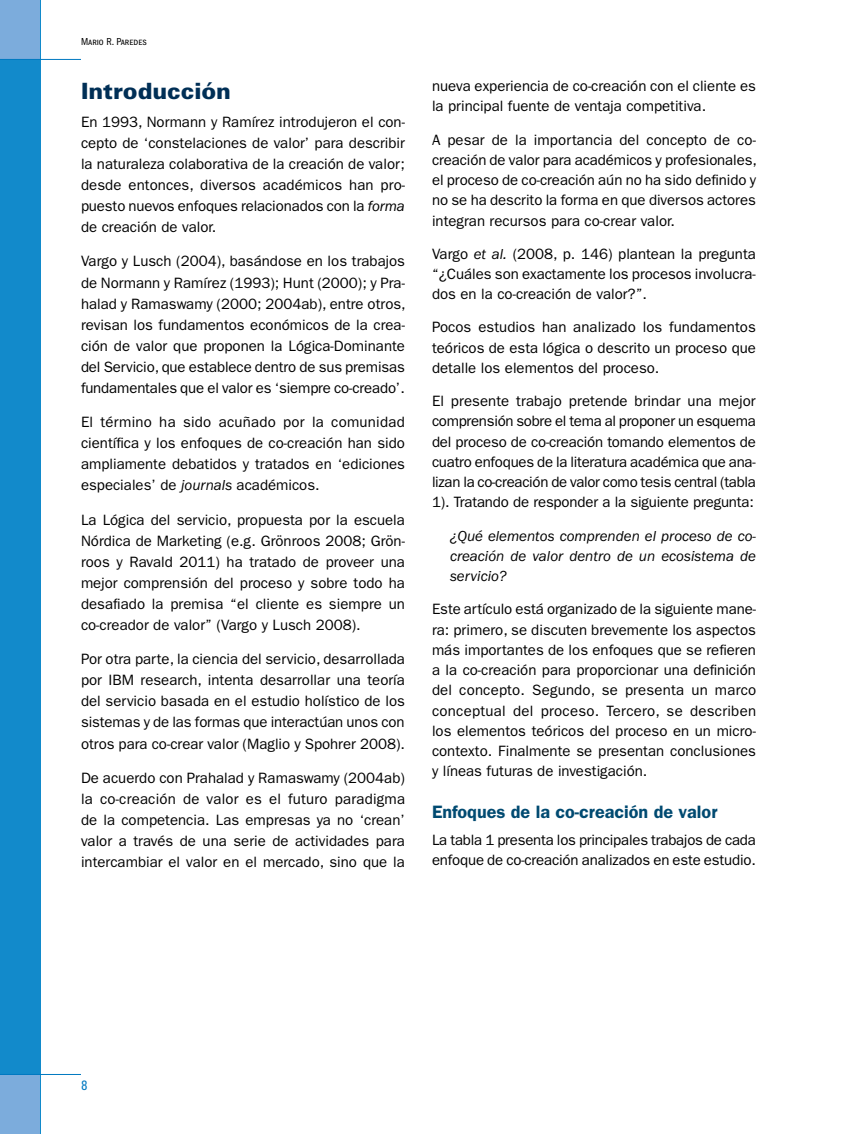
<style>
.page{position:relative;width:864px;height:1134px;background:#fff}
.page>*{position:absolute;margin:0;border:0;box-sizing:border-box;transform-origin:0 0}
.t1{font:900 22.5px "Zurich BT";color:#002f56}
.t2{font:600 18px "ITC Franklin Gothic Std";color:#004a71}
.t3{font:15px/21.1px "ITC Franklin Gothic Std";color:#000;text-align:justify}
.t4{font:italic 15px/20.2px "ITC Franklin Gothic Std";color:#000;text-align:justify}
.t5{font:condensed 13.5px "Zurich BT";color:#0079c1}
.t6{font:condensed 10.5px "ITC Franklin Gothic Std";color:#000}
.s1{font-style:italic}
</style>
<div class="page">
<div style="left:0;top:0;width:40px;height:1133px;background:#128acb"></div>
<div style="left:0;top:0;width:40px;height:59px;background:#7cacdc"></div>
<hr style="left:0;top:59px;width:81px;height:1px;background:#0079c1">
<div style="left:0;top:1075px;width:40px;height:59px;background:#7cacdc"></div>
<hr style="left:0;top:1074px;width:81px;height:1px;background:#0079c1">
<p class="t6" style="left:81px;top:36px;width:67px">Mario R. Paredes</p>
<h1 class="t1" style="left:81px;top:77px;width:152px">Introducción</h1>
<p class="t3" style="left:81px;top:111px;width:326px">En 1993, Normann y Ramírez introdujeron el con&shy;cepto de ‘constelaciones de valor’ para describir la naturaleza colaborativa de la creación de valor; desde entonces, diversos académicos han pro&shy;puesto nuevos enfoques relacionados con la <span class="s1">forma </span>de creación de valor.</p>
<p class="t3" style="left:81px;top:251px;width:326px">Vargo y Lusch (2004), basándose en los trabajos de Normann y Ramírez (1993); Hunt (2000); y Pra&shy;halad y Ramaswamy (2000; 2004ab), entre otros, revisan los fundamentos económicos de la crea&shy;ción de valor que proponen la Lógica-Dominante del Servicio, que establece dentro de sus premisas fundamentales que el valor es ‘siempre co-creado’.</p>
<p class="t3" style="left:81px;top:412px;width:326px">El término ha sido acuñado por la comunidad científica y los enfoques de co-creación han sido ampliamente debatidos y tratados en ‘ediciones especiales’ de <span class="s1">journals</span> académicos.</p>
<p class="t3" style="left:81px;top:509px;width:326px">La Lógica del servicio, propuesta por la escuela Nórdica de Marketing (e.g. Grönroos 2008; Grön&shy;roos y Ravald 2011) ha tratado de proveer una mejor comprensión del proceso y sobre todo ha desafiado la premisa “el cliente es siempre un co-creador de valor” (Vargo y Lusch 2008).</p>
<p class="t3" style="left:81px;top:649px;width:326px">Por otra parte, la ciencia del servicio, desarrollada por IBM research, intenta desarrollar una teoría del servicio basada en el estudio holístico de los sistemas y de las formas que interactúan unos con otros para co-crear valor (Maglio y Spohrer 2008).</p>
<p class="t3" style="left:81px;top:767px;width:326px">De acuerdo con Prahalad y Ramaswamy (2004ab) la co-creación de valor es el futuro paradigma de la competencia. Las empresas ya no ‘crean’ valor a través de una serie de actividades para intercambiar el valor en el mercado, sino que la</p>
<p class="t3" style="left:432px;top:76px;width:325px;line-height:20.2px">nueva experiencia de co-creación con el cliente es la principal fuente de ventaja competitiva.</p>
<p class="t3" style="left:432px;top:129px;width:327px;line-height:20.2px">A pesar de la importancia del concepto de co&shy;creación de valor para académicos y profesionales, el proceso de co-creación aún no ha sido definido y no se ha descrito la forma en que diversos actores integran recursos para co-crear valor.</p>
<p class="t3" style="left:432px;top:244px;width:325px;line-height:20.2px">Vargo <span class="s1">et al.</span> (2008, p. 146) plantean la pregunta “¿Cuáles son exactamente los procesos involucra&shy;dos en la co-creación de valor?”.</p>
<p class="t3" style="left:432px;top:317px;width:326px;line-height:20.2px">Pocos estudios han analizado los fundamentos teóricos de esta lógica o descrito un proceso que detalle los elementos del proceso.</p>
<p class="t3" style="left:432px;top:391px;width:325px;line-height:20.2px">El presente trabajo pretende brindar una mejor comprensión sobre el tema al proponer un esquema del proceso de co-creación tomando elementos de cuatro enfoques de la literatura académica que ana&shy;lizan la co-creación de valor como tesis central (tabla 1). Tratando de responder a la siguiente pregunta:</p>
<p class="t4" style="left:450px;top:526px;width:308px">¿Qué elementos comprenden el proceso de co&shy;creación de valor dentro de un ecosistema de servicio?</p>
<p class="t3" style="left:432px;top:599px;width:326px;line-height:20.2px">Este artículo está organizado de la siguiente mane&shy;ra: primero, se discuten brevemente los aspectos más importantes de los enfoques que se refieren a la co-creación para proporcionar una definición del concepto. Segundo, se presenta un marco conceptual del proceso. Tercero, se describen los elementos teóricos del proceso en un micro&shy;contexto. Finalmente se presentan conclusiones y líneas futuras de investigación.</p>
<p class="t2" style="left:432px;top:801px;width:287px">Enfoques de la co-creación de valor</p>
<p class="t3" style="left:432px;top:830px;width:325px;line-height:20.2px">La tabla 1 presenta los principales trabajos de cada enfoque de co-creación analizados en este estudio.</p>
<p class="t5" style="left:81px;top:1077px;width:8px">8</p>
</div>
